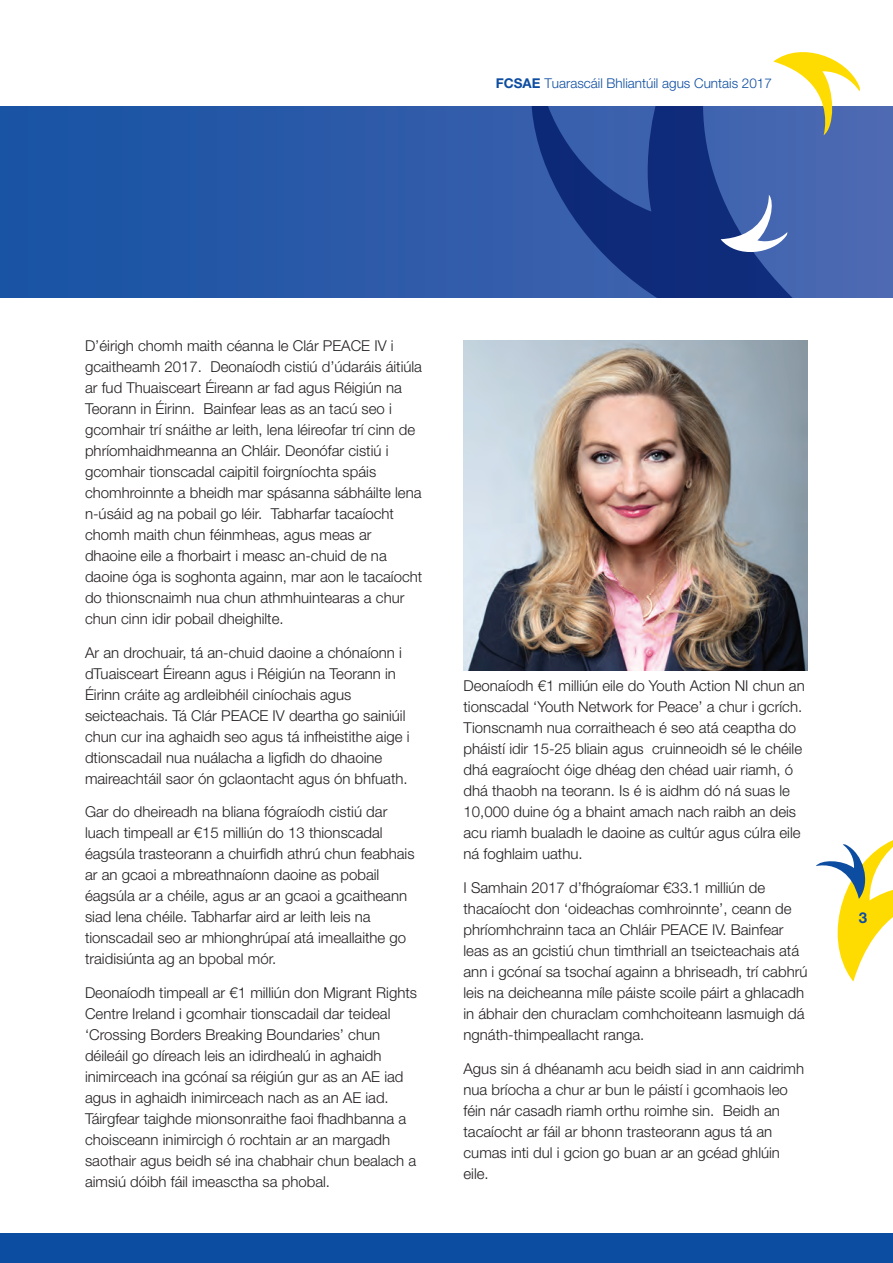
<style>
.page{position:relative;width:893px;height:1263px;background:#fff}
.page>*{position:absolute;margin:0;border:0;box-sizing:border-box;transform-origin:0 0}
.t1{font:300 15px/21px "Helvetica Neue LT Std";color:#231f20}
.t2{font:700 15px "Helvetica Neue LT Std";color:#0d4da1}
.t3{font:300 13.5px "Helvetica Neue LT Std";color:#0d4da1}
.s1{font-weight:700}
</style>
<div class="page">
<div style="left:0;top:1233px;width:893px;height:30px;background:#0d4da1"></div>
<svg style="left:816px;top:840px;width:77px;height:141px"></svg>
<svg style="left:0;top:106px;width:893px;height:192px;background:#2a5aa8"></svg>
<svg style="left:531px;top:106px;width:296px;height:192px;background:#294996"></svg>
<svg style="left:721px;top:195px;width:67px;height:64px"></svg>
<svg style="left:773px;top:52px;width:87px;height:83px"></svg>
<img style="left:463px;top:340px;width:345px;height:330px">
<p class="t3" style="left:496px;top:75px;width:278px"><span class="s1">FCSAE</span> Tuarascáil Bhliantúil agus Cuntais 2017</p>
<p class="t1" style="left:85px;top:335px;width:339px">D’éirigh chomh maith céanna le Clár PEACE IV i gcaitheamh 2017. Deonaíodh cistiú d’údaráis áitiúla ar fud Thuaisceart Éireann ar fad agus Réigiún na Teorann in Éirinn. Bainfear leas as an tacú seo i gcomhair trí snáithe ar leith, lena léireofar trí cinn de phríomhaidhmeanna an Chláir. Deonófar cistiú i gcomhair tionscadal caipitil foirgníochta spáis chomhroinnte a bheidh mar spásanna sábháilte lena n-úsáid ag na pobail go léir. Tabharfar tacaíocht chomh maith chun féinmheas, agus meas ar dhaoine eile a fhorbairt i measc an-chuid de na daoine óga is soghonta againn, mar aon le tacaíocht do thionscnaimh nua chun athmhuintearas a chur chun cinn idir pobail dheighilte.</p>
<p class="t1" style="left:85px;top:641px;width:326px">Ar an drochuair, tá an-chuid daoine a chónaíonn i dTuaisceart Éireann agus i Réigiún na Teorann in Éirinn cráite ag ardleibhéil ciníochais agus seicteachais. Tá Clár PEACE IV deartha go sainiúil chun cur ina aghaidh seo agus tá infheistithe aige i dtionscadail nua nuálacha a ligfidh do dhaoine maireachtáil saor ón gclaontacht agus ón bhfuath.</p>
<p class="t1" style="left:85px;top:801px;width:331px">Gar do dheireadh na bliana fógraíodh cistiú dar luach timpeall ar €15 milliún do 13 thionscadal éagsúla trasteorann a chuirfidh athrú chun feabhais ar an gcaoi a mbreathnaíonn daoine as pobail éagsúla ar a chéile, agus ar an gcaoi a gcaitheann siad lena chéile. Tabharfar aird ar leith leis na tionscadail seo ar mhionghrúpaí atá imeallaithe go traidisiúnta ag an bpobal mór.</p>
<p class="t1" style="left:85px;top:982px;width:333px">Deonaíodh timpeall ar €1 milliún don Migrant Rights Centre Ireland i gcomhair tionscadail dar teideal ‘Crossing Borders Breaking Boundaries’ chun déileáil go díreach leis an idirdhealú in aghaidh inimirceach ina gcónaí sa réigiún gur as an AE iad agus in aghaidh inimirceach nach as an AE iad.<br>Táirgfear taighde mionsonraithe faoi fhadhbanna a choisceann inimircigh ó rochtain ar an margadh saothair agus beidh sé ina chabhair chun bealach a aimsiú dóibh fáil imeasctha sa phobal.</p>
<p class="t1" style="left:463px;top:675px;width:343px">Deonaíodh €1 milliún eile do Youth Action NI chun an tionscadal ‘Youth Network for Peace’ a chur i gcrích.<br>Tionscnamh nua corraitheach é seo atá ceaptha do pháistí idir 15-25 bliain agus cruinneoidh sé le chéile dhá eagraíocht óige dhéag den chéad uair riamh, ó dhá thaobh na teorann. Is é is aidhm dó ná suas le 10,000 duine óg a bhaint amach nach raibh an deis acu riamh bualadh le daoine as cultúr agus cúlra eile ná foghlaim uathu.</p>
<p class="t1" style="left:463px;top:877px;width:345px">I Samhain 2017 d’fhógraíomar €33.1 milliún de thacaíocht don ‘oideachas comhroinnte’, ceann de phríomhchrainn taca an Chláir PEACE IV. Bainfear leas as an gcistiú chun timthriall an tseicteachais atá ann i gcónaí sa tsochaí againn a bhriseadh, trí cabhrú leis na deicheanna míle páiste scoile páirt a ghlacadh in ábhair den churaclam comhchoiteann lasmuigh dá ngnáth-thimpeallacht ranga.</p>
<p class="t1" style="left:463px;top:1057px;width:342px">Agus sin á dhéanamh acu beidh siad in ann caidrimh nua bríocha a chur ar bun le páistí i gcomhaois leo féin nár casadh riamh orthu roimhe sin. Beidh an tacaíocht ar fáil ar bhonn trasteorann agus tá an cumas inti dul i gcion go buan ar an gcéad ghlúin eile.</p>
<p class="t2" style="left:859px;top:908px;width:10px">3</p>
</div>
